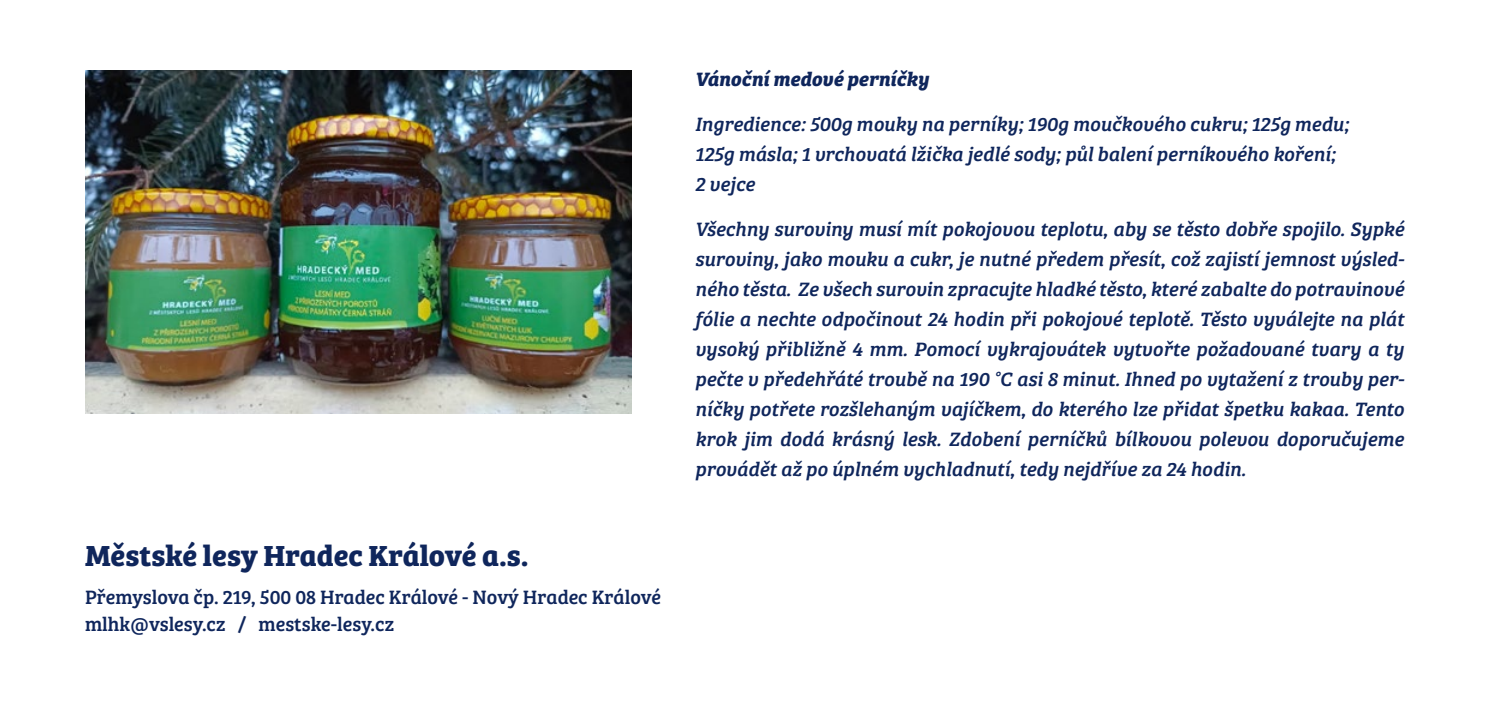
<style>
.page{position:relative;width:1489px;height:702px;background:#fff}
.page>*{position:absolute;margin:0;border:0;box-sizing:border-box;transform-origin:0 0}
.t1{font:700 30px "Bree Serif";color:#0f265c}
.t2{font:italic 20px/30px "Bree Serif";letter-spacing:-.005em;color:#0f265c}
.t3{font:20px/27.5px "Bree Serif";color:#0f265c}
.t4{font:italic 700 20px "Bree Serif";color:#0f265c}
</style>
<div class="page">
<img style="left:85px;top:71px;width:546px;height:342px">
<h1 class="t1" style="left:85px;top:532px;width:445px">Městské lesy Hradec Králové a.s.</h1>
<p class="t3" style="left:85px;top:581px;width:577px">Přemyslova čp. 219, 500 08 Hradec Králové - Nový Hradec Králové mlhk@vslesy.cz / mestske-lesy.cz</p>
<p class="t4" style="left:694px;top:63px;width:235px">Vánoční medové perníčky</p>
<p class="t2" style="left:694px;top:108px;width:655px">Ingredience: 500g mouky na perníky; 190g moučkového cukru; 125g medu;<br>125g másla; 1 vrchovatá lžička jedlé sody; půl balení perníkového koření;<br>2 vejce</p>
<p class="t2" style="left:694px;top:213px;width:711px;text-align:justify">Všechny suroviny musí mít pokojovou teplotu, aby se těsto dobře spojilo. Sypké suroviny, jako mouku a cukr, je nutné předem přesít, což zajistí jemnost výsled&shy;ného těsta. Ze všech surovin zpracujte hladké těsto, které zabalte do potravinové fólie a nechte odpočinout 24 hodin při pokojové teplotě. Těsto vyválejte na plát vysoký přibližně 4 mm. Pomocí vykrajovátek vytvořte požadované tvary a ty pečte v předehřáté troubě na 190 °C asi 8 minut. Ihned po vytažení z trouby per&shy;níčky potřete rozšlehaným vajíčkem, do kterého lze přidat špetku kakaa. Tento krok jim dodá krásný lesk. Zdobení perníčků bílkovou polevou doporučujeme provádět až po úplném vychladnutí, tedy nejdříve za 24 hodin.</p>
</div>
